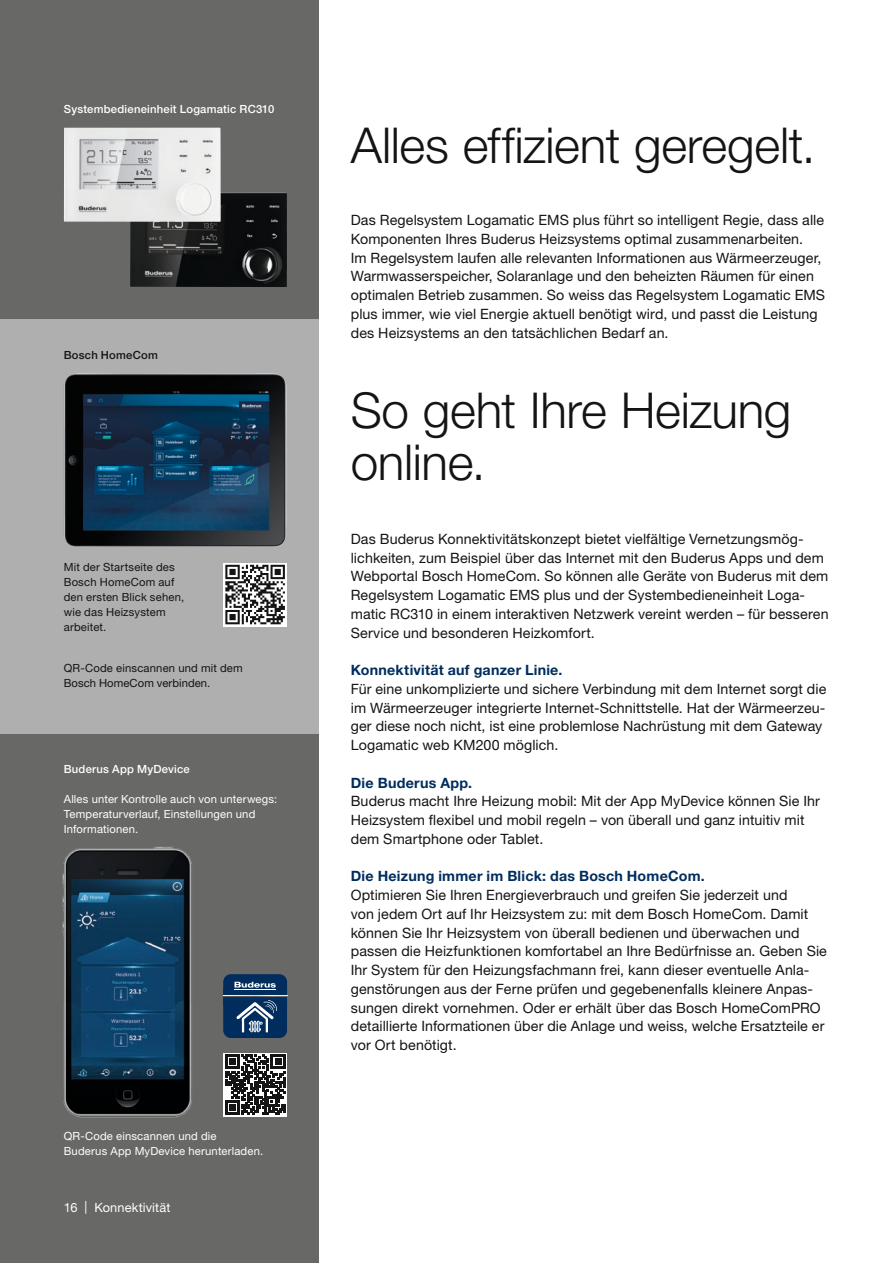
<style>
.page{position:relative;width:893px;height:1263px;background:#fff}
.page>*{position:absolute;margin:0;border:0;box-sizing:border-box;transform-origin:0 0}
.t1{font:300 49.5px/52.5px "Helvetica Neue LT Pro";letter-spacing:-.005em;color:#131413}
.t2{font:14.25px/18.8px "Helvetica Neue LT Pro";letter-spacing:.005em;color:#131413}
.t3{font:700 14.25px "Helvetica Neue LT Pro";letter-spacing:.015em;color:#002d5d}
.t4{font:12.75px "Helvetica Neue LT Pro";letter-spacing:.01em;color:#fff}
.t5{font:11.25px/15px "Helvetica Neue LT Pro";letter-spacing:.015em;color:#fff}
.t6{font:11.25px/15px "Helvetica Neue LT Pro";letter-spacing:.015em;color:#131413}
.t7{font:500 11.25px "Helvetica Neue LT Pro";letter-spacing:.02em;color:#fff}
.t8{font:500 11.25px "Helvetica Neue LT Pro";letter-spacing:.02em;color:#131413}
</style>
<div class="page">
<div style="left:0;top:0;width:319px;height:1263px;background:#686867"></div>
<div style="left:0;top:319px;width:319px;height:414px;background:#afafb0"></div>
<img style="left:130px;top:193px;width:157px;height:94px">
<img style="left:64px;top:128px;width:157px;height:94px">
<div style="left:223px;top:974px;width:64px;height:64px;background:#002d5d;border-radius:8px"></div>
<hr style="left:234px;top:989px;width:41px;height:1px;background:#fff">
<svg style="left:234px;top:982px;width:42px;height:6px"></svg>
<svg style="left:223px;top:995px;width:64px;height:38px"></svg>
<img style="left:64px;top:373px;width:223px;height:174px">
<div style="left:223px;top:563px;width:64px;height:63px;background:linear-gradient(to bottom,#fff,#fff)"></div>
<svg style="left:225px;top:565px;width:60px;height:59px;background:#858685"></svg>
<img style="left:62px;top:847px;width:130px;height:271px">
<svg style="left:223px;top:1053px;width:64px;height:63px"></svg>
<svg style="left:225px;top:1054px;width:60px;height:61px;background:#5a5a5a"></svg>
<p class="t7" style="left:64px;top:102px;width:212px">Systembedieneinheit Logamatic RC310</p>
<p class="t8" style="left:64px;top:348px;width:95px">Bosch HomeCom</p>
<p class="t6" style="left:64px;top:559px;width:122px">Mit der Startseite des<br>Bosch HomeCom auf den ersten Blick sehen, wie das Heizsystem arbeitet.</p>
<p class="t6" style="left:64px;top:660px;width:181px">QR-Code einscannen und mit dem<br>Bosch HomeCom verbinden.</p>
<p class="t7" style="left:64px;top:763px;width:127px">Buderus App MyDevice</p>
<p class="t5" style="left:64px;top:792px;width:215px">Alles unter Kontrolle auch von unterwegs:<br>Temperaturverlauf, Einstellungen und<br>Informationen.</p>
<p class="t5" style="left:64px;top:1128px;width:201px">QR-Code einscannen und die<br>Buderus App MyDevice herunterladen.</p>
<p class="t4" style="left:64px;top:1199px;width:108px">16 | Konnektivität</p>
<h1 class="t1" style="left:351px;top:118px;width:466px">Alles effizient geregelt.</h1>
<p class="t2" style="left:351px;top:210px;width:476px">Das Regelsystem Logamatic EMS plus führt so intelligent Regie, dass alle Komponenten Ihres Buderus Heizsystems optimal zusammenarbeiten.<br>Im Regelsystem laufen alle relevanten Informationen aus Wärmeerzeuger, Warmwasserspeicher, Solaranlage und den beheizten Räumen für einen optimalen Betrieb zusammen. So weiss das Regelsystem Logamatic EMS plus immer, wie viel Energie aktuell benötigt wird, und passt die Leistung des Heizsystems an den tatsächlichen Bedarf an.</p>
<h1 class="t1" style="left:351px;top:383px;width:442px">So geht Ihre Heizung online.</h1>
<p class="t2" style="left:351px;top:529px;width:479px">Das Buderus Konnektivitätskonzept bietet vielfältige Vernetzungsmög&shy;lichkeiten, zum Beispiel über das Internet mit den Buderus Apps und dem Webportal Bosch HomeCom. So können alle Geräte von Buderus mit dem Regelsystem Logamatic EMS plus und der Systembedieneinheit Loga&shy;matic RC310 in einem interaktiven Netzwerk vereint werden – für besseren Service und besonderen Heizkomfort.</p>
<p class="t3" style="left:351px;top:661px;width:213px">Konnektivität auf ganzer Linie.</p>
<p class="t2" style="left:351px;top:679px;width:477px">Für eine unkomplizierte und sichere Verbindung mit dem Internet sorgt die im Wärmeerzeuger integrierte Internet-Schnittstelle. Hat der Wärmeerzeu&shy;ger diese noch nicht, ist eine problemlose Nachrüstung mit dem Gateway Logamatic web KM200 möglich.</p>
<p class="t3" style="left:351px;top:774px;width:123px">Die Buderus App.</p>
<p class="t2" style="left:351px;top:792px;width:471px">Buderus macht Ihre Heizung mobil: Mit der App MyDevice können Sie Ihr<br>Heizsystem flexibel und mobil regeln – von überall und ganz intuitiv mit dem Smartphone oder Tablet.</p>
<p class="t3" style="left:351px;top:867px;width:355px">Die Heizung immer im Blick: das Bosch HomeCom.</p>
<p class="t2" style="left:351px;top:885px;width:478px">Optimieren Sie Ihren Energieverbrauch und greifen Sie jederzeit und<br>von jedem Ort auf Ihr Heizsystem zu: mit dem Bosch HomeCom. Damit können Sie Ihr Heizsystem von überall bedienen und überwachen und passen die Heizfunktionen komfortabel an Ihre Bedürfnisse an. Geben Sie Ihr System für den Heizungsfachmann frei, kann dieser eventuelle Anla&shy;genstörungen aus der Ferne prüfen und gegebenenfalls kleinere Anpas&shy;sungen direkt vornehmen. Oder er erhält über das Bosch HomeComPRO detaillierte Informationen über die Anlage und weiss, welche Ersatzteile er vor Ort benötigt.</p>
</div>
